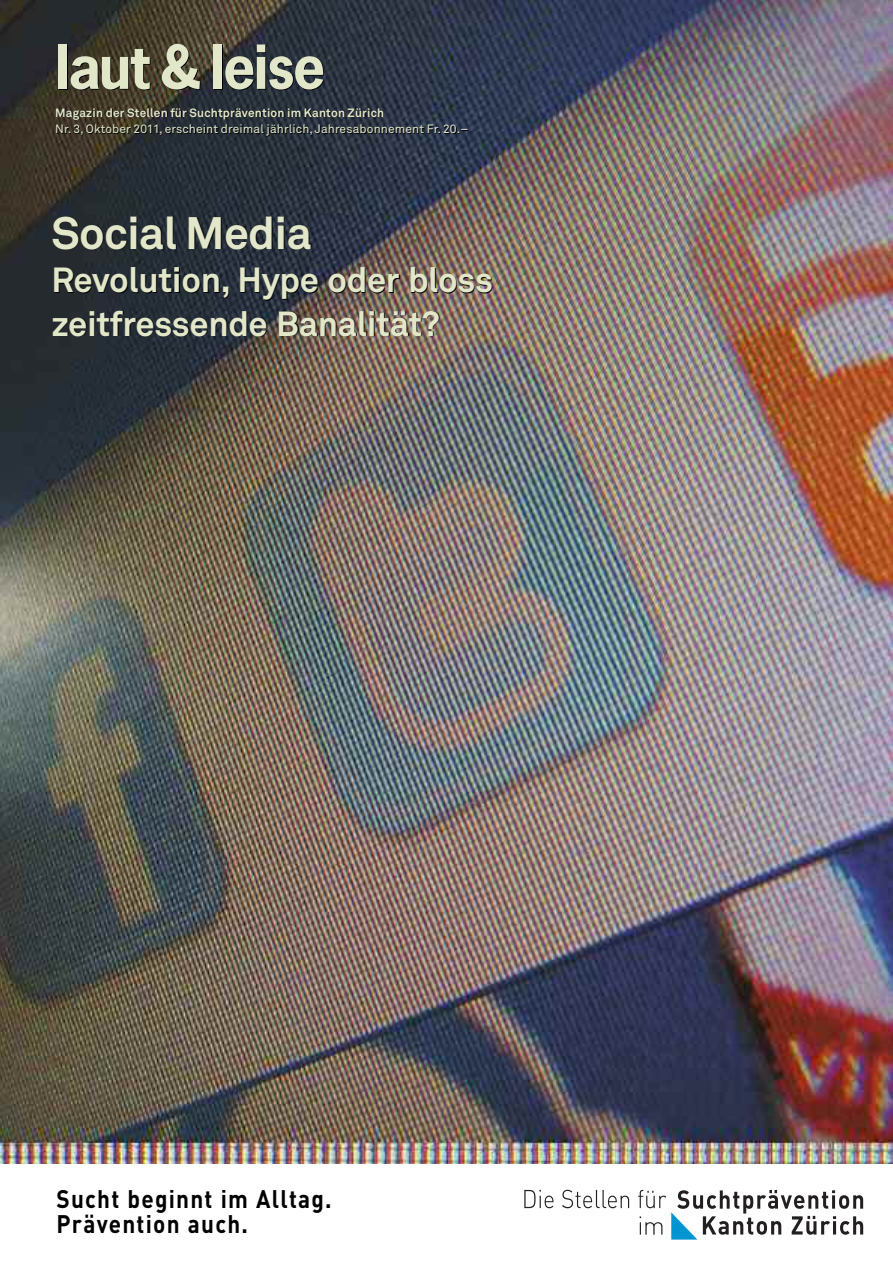
<style>
.page{position:relative;width:893px;height:1263px;background:#fff}
.page>*{position:absolute;margin:0;border:0;box-sizing:border-box;transform-origin:0 0}
.t1{font:700 57px "News Gothic";letter-spacing:-.03em;color:#e2e7ca}
.t2{font:700 45px "Akkurat";letter-spacing:-.015em;color:#e2e7ca}
.t3{font:700 34.5px/43.5px "Akkurat";letter-spacing:-.01em;color:#e2e7ca}
.t4{font:700 25.05px/25px "DIN";letter-spacing:.055em;color:#000;scale:.9 1}
.t5{font:12px "Akkurat";letter-spacing:.01em;color:#e2e7ca}
.t6{font:700 12px "Akkurat";letter-spacing:.01em;color:#e2e7ca}
</style>
<div class="page">
<img style="left:0;top:0;width:893px;height:1163px">
<svg style="left:524px;top:1190px;width:29px;height:18px"></svg>
<svg style="left:562px;top:1190px;width:67px;height:18px"></svg>
<svg style="left:638px;top:1190px;width:225px;height:49px"></svg>
<h1 class="t1" style="left:55px;top:36px;width:272px">laut &amp; leise</h1>
<p class="t6" style="left:55px;top:108px;width:331px">Magazin der Stellen für Suchtprävention im Kanton Zürich</p>
<p class="t5" style="left:55px;top:125px;width:415px">Nr. 3, Oktober 2011, erscheint dreimal jährlich, Jahresabonnement Fr. 20.–</p>
<h2 class="t2" style="left:52px;top:217px;width:262px">Social Media</h2>
<h3 class="t3" style="left:52px;top:262px;width:443px">Revolution, Hype oder bloss zeitfressende Banalität?</h3>
<h3 class="t4" style="left:56px;top:1187px;width:307px">Sucht beginnt im Alltag.<br>Prävention auch.</h3>
</div>
